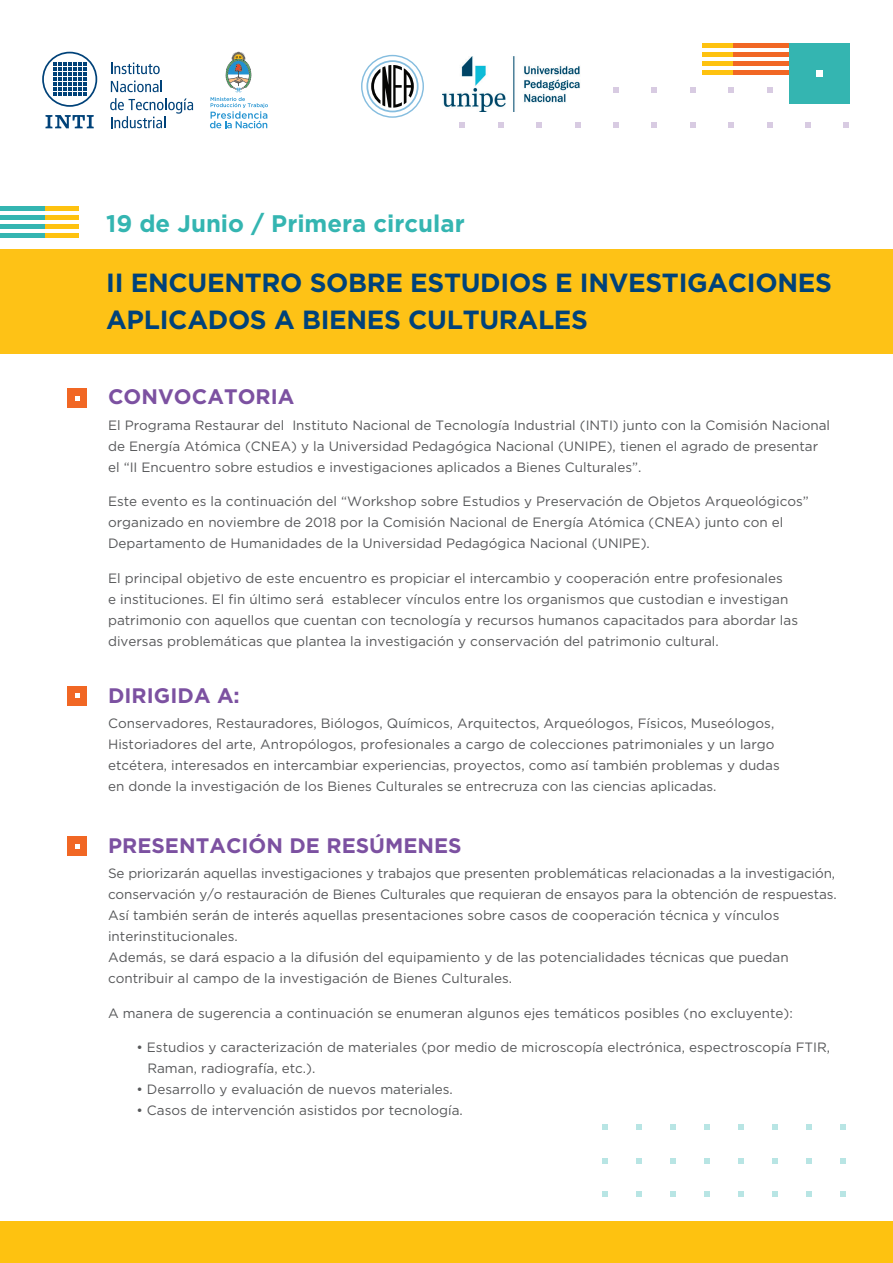
<style>
.page{position:relative;width:893px;height:1263px;background:#fff}
.page>*{position:absolute;margin:0;border:0;box-sizing:border-box;transform-origin:0 0}
.t1{font:700 26.25px/37.5px "Gotham";letter-spacing:-.01em;color:#00427a}
.t2{font:700 24px "Gotham";color:#34b5b1}
.t3{font:700 21px "Gotham";color:#7c51a1}
.t4{font:13.5px/21px "Gotham";color:#57585a}
</style>
<div class="page">
<div style="left:0;top:249px;width:893px;height:105px;background:#fec216"></div>
<div style="left:36px;top:224px;width:42px;height:5px;background:#fec210"></div>
<div style="left:36px;top:215px;width:42px;height:5px;background:#fec210"></div>
<hr style="left:36px;top:206px;width:42px;height:4px;background:#fec210">
<div style="left:0;top:224px;width:44px;height:5px;background:#34b5b1"></div>
<div style="left:36px;top:233px;width:42px;height:5px;background:#fec210"></div>
<div style="left:0;top:233px;width:44px;height:5px;background:#34b5b1"></div>
<div style="left:0;top:215px;width:44px;height:5px;background:#34b5b1"></div>
<hr style="left:0;top:206px;width:44px;height:4px;background:#34b5b1">
<svg style="left:613px;top:88px;width:6px;height:5px"></svg>
<svg style="left:652px;top:88px;width:5px;height:5px"></svg>
<svg style="left:690px;top:88px;width:6px;height:5px"></svg>
<svg style="left:728px;top:88px;width:6px;height:5px"></svg>
<svg style="left:767px;top:88px;width:6px;height:5px"></svg>
<svg style="left:498px;top:122px;width:6px;height:6px"></svg>
<svg style="left:536px;top:122px;width:6px;height:6px"></svg>
<svg style="left:459px;top:122px;width:6px;height:6px"></svg>
<svg style="left:575px;top:122px;width:5px;height:6px"></svg>
<svg style="left:613px;top:122px;width:6px;height:6px"></svg>
<svg style="left:652px;top:122px;width:5px;height:6px"></svg>
<svg style="left:690px;top:122px;width:6px;height:6px"></svg>
<svg style="left:728px;top:122px;width:6px;height:6px"></svg>
<svg style="left:767px;top:122px;width:6px;height:6px"></svg>
<svg style="left:805px;top:122px;width:6px;height:6px"></svg>
<svg style="left:843px;top:122px;width:6px;height:6px"></svg>
<div style="left:702px;top:43px;width:38px;height:5px;background:#fec210"></div>
<div style="left:702px;top:52px;width:38px;height:5px;background:#fec210"></div>
<div style="left:702px;top:61px;width:38px;height:5px;background:#fec210"></div>
<hr style="left:702px;top:70px;width:38px;height:4px;background:#fec210">
<div style="left:733px;top:43px;width:115px;height:5px;background:#f16724"></div>
<div style="left:733px;top:52px;width:115px;height:5px;background:#f16724"></div>
<div style="left:733px;top:61px;width:115px;height:5px;background:#f16724"></div>
<hr style="left:733px;top:70px;width:115px;height:4px;background:#f16724">
<div style="left:789px;top:43px;width:60px;height:61px;background:#34b5b1"></div>
<div style="left:816px;top:70px;width:6px;height:7px;background:#fff"></div>
<div style="left:67px;top:388px;width:20px;height:20px;background:#f16724"></div>
<svg style="left:75px;top:396px;width:4px;height:4px"></svg>
<div style="left:67px;top:686px;width:20px;height:20px;background:#f16724"></div>
<svg style="left:75px;top:694px;width:4px;height:4px"></svg>
<div style="left:67px;top:836px;width:20px;height:20px;background:#f16724"></div>
<svg style="left:75px;top:844px;width:4px;height:4px"></svg>
<img style="left:443px;top:57px;width:137px;height:54px">
<svg style="left:371px;top:65px;width:43px;height:43px"></svg>
<div style="left:366px;top:60px;width:53px;height:52px;border:2px solid #85bddf;border-radius:25px"></div>
<div style="left:361px;top:55px;width:63px;height:63px;border:1px solid #85bddf;border-radius:31px"></div>
<svg style="left:46px;top:115px;width:48px;height:13px"></svg>
<svg style="left:42px;top:52px;width:55px;height:55px"></svg>
<svg style="left:111px;top:63px;width:49px;height:11px"></svg>
<svg style="left:111px;top:80px;width:51px;height:12px"></svg>
<svg style="left:110px;top:98px;width:83px;height:30px"></svg>
<svg style="left:210px;top:52px;width:58px;height:76px"></svg>
<div style="left:0;top:1221px;width:893px;height:42px;background:#fec210"></div>
<svg style="left:603px;top:1125px;width:5px;height:5px"></svg>
<svg style="left:603px;top:1158px;width:5px;height:5px"></svg>
<svg style="left:637px;top:1125px;width:5px;height:5px"></svg>
<svg style="left:637px;top:1158px;width:5px;height:5px"></svg>
<svg style="left:671px;top:1125px;width:5px;height:5px"></svg>
<svg style="left:671px;top:1158px;width:5px;height:5px"></svg>
<svg style="left:704px;top:1125px;width:6px;height:5px"></svg>
<svg style="left:704px;top:1158px;width:6px;height:5px"></svg>
<svg style="left:738px;top:1125px;width:5px;height:5px"></svg>
<svg style="left:738px;top:1158px;width:5px;height:5px"></svg>
<svg style="left:772px;top:1125px;width:5px;height:5px"></svg>
<svg style="left:772px;top:1158px;width:5px;height:5px"></svg>
<svg style="left:806px;top:1125px;width:5px;height:5px"></svg>
<svg style="left:806px;top:1158px;width:5px;height:5px"></svg>
<svg style="left:841px;top:1125px;width:5px;height:5px"></svg>
<svg style="left:841px;top:1158px;width:5px;height:5px"></svg>
<svg style="left:603px;top:1191px;width:5px;height:5px"></svg>
<svg style="left:637px;top:1191px;width:5px;height:5px"></svg>
<svg style="left:671px;top:1191px;width:5px;height:5px"></svg>
<svg style="left:704px;top:1191px;width:6px;height:5px"></svg>
<svg style="left:738px;top:1191px;width:5px;height:5px"></svg>
<svg style="left:772px;top:1191px;width:5px;height:5px"></svg>
<svg style="left:806px;top:1191px;width:5px;height:5px"></svg>
<svg style="left:841px;top:1191px;width:5px;height:5px"></svg>
<h2 class="t2" style="left:106px;top:207px;width:360px">19 de Junio / Primera circular</h2>
<h1 class="t1" style="left:106px;top:264px;width:727px">II ENCUENTRO SOBRE ESTUDIOS E INVESTIGACIONES<br>APLICADOS A BIENES CULTURALES</h1>
<h3 class="t3" style="left:108px;top:383px;width:188px">CONVOCATORIA</h3>
<p class="t4" style="left:108px;top:414px;width:723px">El Programa Restaurar del Instituto Nacional de Tecnología Industrial (INTI) junto con la Comisión Nacional de Energía Atómica (CNEA) y la Universidad Pedagógica Nacional (UNIPE), tienen el agrado de presentar el “II Encuentro sobre estudios e investigaciones aplicados a Bienes Culturales”.</p>
<p class="t4" style="left:108px;top:491px;width:702px">Este evento es la continuación del “Workshop sobre Estudios y Preservación de Objetos Arqueológicos” organizado en noviembre de 2018 por la Comisión Nacional de Energía Atómica (CNEA) junto con el<br>Departamento de Humanidades de la Universidad Pedagógica Nacional (UNIPE).</p>
<p class="t4" style="left:108px;top:567px;width:691px">El principal objetivo de este encuentro es propiciar el intercambio y cooperación entre profesionales<br>e instituciones. El fin último será establecer vínculos entre los organismos que custodian e investigan patrimonio con aquellos que cuentan con tecnología y recursos humanos capacitados para abordar las diversas problemáticas que plantea la investigación y conservación del patrimonio cultural.</p>
<h3 class="t3" style="left:108px;top:681px;width:133px">DIRIGIDA A:</h3>
<p class="t4" style="left:108px;top:713px;width:673px">Conservadores, Restauradores, Biólogos, Químicos, Arquitectos, Arqueólogos, Físicos, Museólogos, Historiadores del arte, Antropólogos, profesionales a cargo de colecciones patrimoniales y un largo etcétera, interesados en intercambiar experiencias, proyectos, como así también problemas y dudas en donde la investigación de los Bienes Culturales se entrecruza con las ciencias aplicadas.</p>
<h3 class="t3" style="left:108px;top:831px;width:355px">PRESENTACIÓN DE RESÚMENES</h3>
<p class="t4" style="left:108px;top:863px;width:730px">Se priorizarán aquellas investigaciones y trabajos que presenten problemáticas relacionadas a la investigación, conservación y/o restauración de Bienes Culturales que requieran de ensayos para la obtención de respuestas.<br>Así también serán de interés aquellas presentaciones sobre casos de cooperación técnica y vínculos interinstitucionales.<br>Además, se dará espacio a la difusión del equipamiento y de las potencialidades técnicas que puedan contribuir al campo de la investigación de Bienes Culturales.</p>
<p class="t4" style="left:108px;top:1002px;width:686px">A manera de sugerencia a continuación se enumeran algunos ejes temáticos posibles (no excluyente):</p>
<p class="t4" style="left:147px;top:1037px;width:684px;text-indent:-11px">• Estudios y caracterización de materiales (por medio de microscopía electrónica, espectroscopía FTIR,<br>Raman, radiografía, etc.).</p>
<p class="t4" style="left:136px;top:1079px;width:318px">• Desarrollo y evaluación de nuevos materiales.</p>
<p class="t4" style="left:136px;top:1100px;width:328px">• Casos de intervención asistidos por tecnología.</p>
</div>
